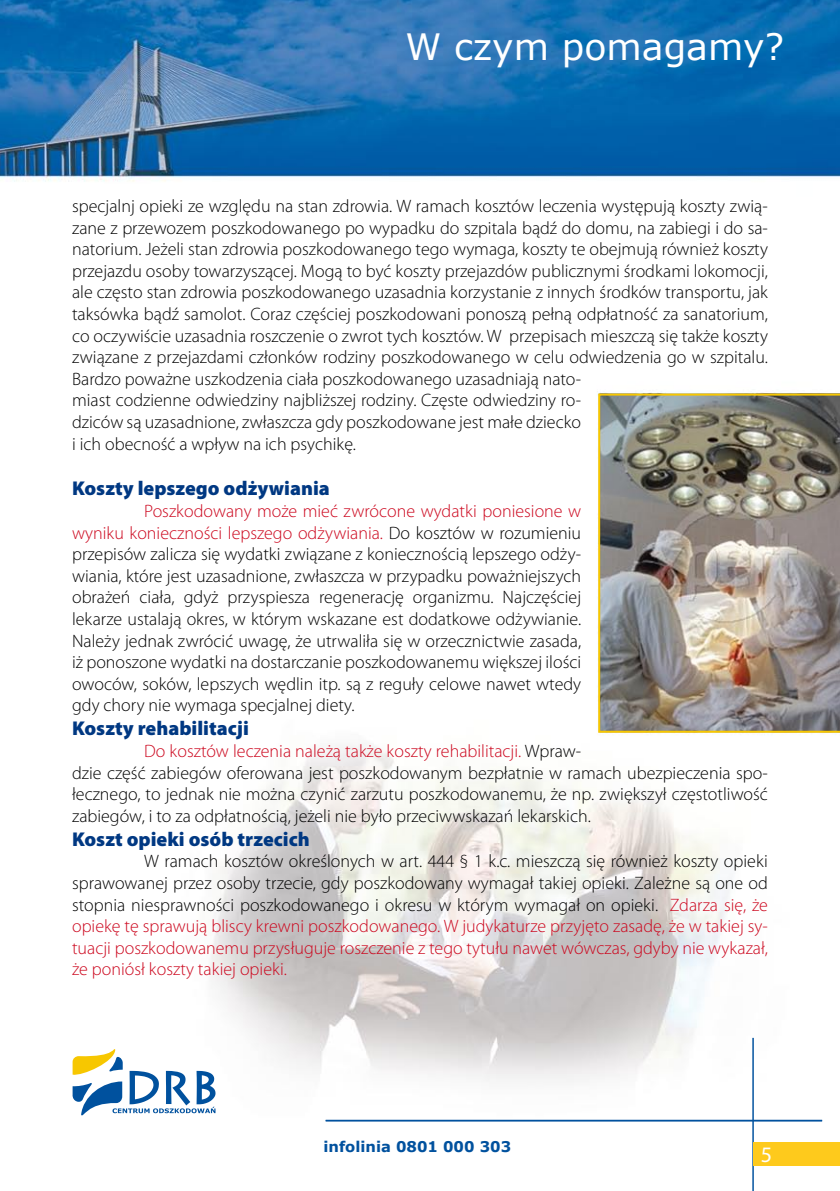
<style>
.page{position:relative;width:840px;height:1191px;background:#fff}
.page>*{position:absolute;margin:0;border:0;box-sizing:border-box;transform-origin:0 0}
.t1{font:36.2px "Verdana";color:#fff}
.t2{font:900 20px "Myriad Pro";color:#003882}
.t3{font:300 18px/21.6px "Myriad Pro";color:#000}
.t4{font:700 14.8px "Verdana";color:#00519e}
.s1{color:#cc071e}
</style>
<div class="page">
<img style="left:0;top:0;width:839px;height:1191px">
<svg style="left:72px;top:1047px;width:143px;height:71px"></svg>
<hr style="left:752px;top:1037px;width:1px;height:154px;background:#00519e">
<div style="left:753px;top:1142px;width:86px;height:23px;background:#feca1c"></div>
<hr style="left:325px;top:1119px;width:496px;height:2px;background:#00519e">
<img style="left:598px;top:393px;width:241px;height:339px">
<h1 class="t1" style="left:405px;top:24px;width:380px">W czym pomagamy?</h1>
<p class="t3" style="left:72px;top:195px;width:697px">specjalnj opieki ze względu na stan zdrowia. W ramach kosztów leczenia występują koszty zwią&shy;zane z przewozem poszkodowanego po wypadku do szpitala bądź do domu, na zabiegi i do sa&shy;natorium. Jeżeli stan zdrowia poszkodowanego tego wymaga, koszty te obejmują również koszty przejazdu osoby towarzyszącej. Mogą to być koszty przejazdów publicznymi środkami lokomocji, ale często stan zdrowia poszkodowanego uzasadnia korzystanie z innych środków transportu, jak taksówka bądź samolot. Coraz częściej poszkodowani ponoszą pełną odpłatność za sanatorium, co oczywiście uzasadnia roszczenie o zwrot tych kosztów. W przepisach mieszczą się także koszty związane z przejazdami członków rodziny poszkodowanego w celu odwiedzenia go w szpitalu.<br>Bardzo poważne uszkodzenia ciała poszkodowanego uzasadniają nato-<br>miast codzienne odwiedziny najbliższej rodziny. Częste odwiedziny ro-<br>dziców są uzasadnione, zwłaszcza gdy poszkodowane jest małe dziecko<br>i ich obecność a wpływ na ich psychikę.</p>
<p class="t2" style="left:72px;top:475px;width:259px">Koszty lepszego odżywiania</p>
<p class="t3" style="left:72px;top:500px;width:510px;text-align:justify;text-indent:72px"><span class="s1">Poszkodowany może mieć zwrócone wydatki poniesione w wyniku konieczności lepszego odżywiania.</span> Do kosztów w rozumieniu przepisów zalicza się wydatki związane z koniecznością lepszego odży&shy;wiania, które jest uzasadnione, zwłaszcza w przypadku poważniejszych obrażeń ciała, gdyż przyspiesza regenerację organizmu. Najczęściej lekarze ustalają okres, w którym wskazane est dodatkowe odżywianie.<br>Należy jednak zwrócić uwagę, że utrwaliła się w orzecznictwie zasada, iż ponoszone wydatki na dostarczanie poszkodowanemu większej ilości owoców, soków, lepszych wędlin itp. są z reguły celowe nawet wtedy gdy chory nie wymaga specjalnej diety.</p>
<p class="t2" style="left:72px;top:715px;width:178px">Koszty rehabilitacji</p>
<p class="t3" style="left:72px;top:740px;width:697px;text-indent:72px"><span class="s1">Do kosztów leczenia należą także koszty rehabilitacji.</span> Wpraw-<br>dzie część zabiegów oferowana jest poszkodowanym bezpłatnie w ramach ubezpieczenia spo&shy;łecznego, to jednak nie można czynić zarzutu poszkodowanemu, że np. zwiększył częstotliwość zabiegów, i to za odpłatnością, jeżeli nie było przeciwwskazań lekarskich.</p>
<p class="t2" style="left:72px;top:825px;width:239px">Koszt opieki osób trzecich</p>
<p class="t3" style="left:72px;top:850px;width:697px;text-align:justify;text-indent:72px">W ramach kosztów określonych w art. 444 § 1 k.c. mieszczą się również koszty opieki sprawowanej przez osoby trzecie, gdy poszkodowany wymagał takiej opieki. Zależne są one od stopnia niesprawności poszkodowanego i okresu w którym wymagał on opieki. <span class="s1">Zdarza się, że opiekę tę sprawują bliscy krewni poszkodowanego. W judykaturze przyjęto zasadę, że w takiej sy&shy;tuacji poszkodowanemu przysługuje roszczenie z tego tytułu nawet wówczas, gdyby nie wykazał, że poniósł koszty takiej opieki.</span></p>
<p class="t4" style="left:323px;top:1137px;width:189px">infolinia 0801 000 303</p>
</div>
